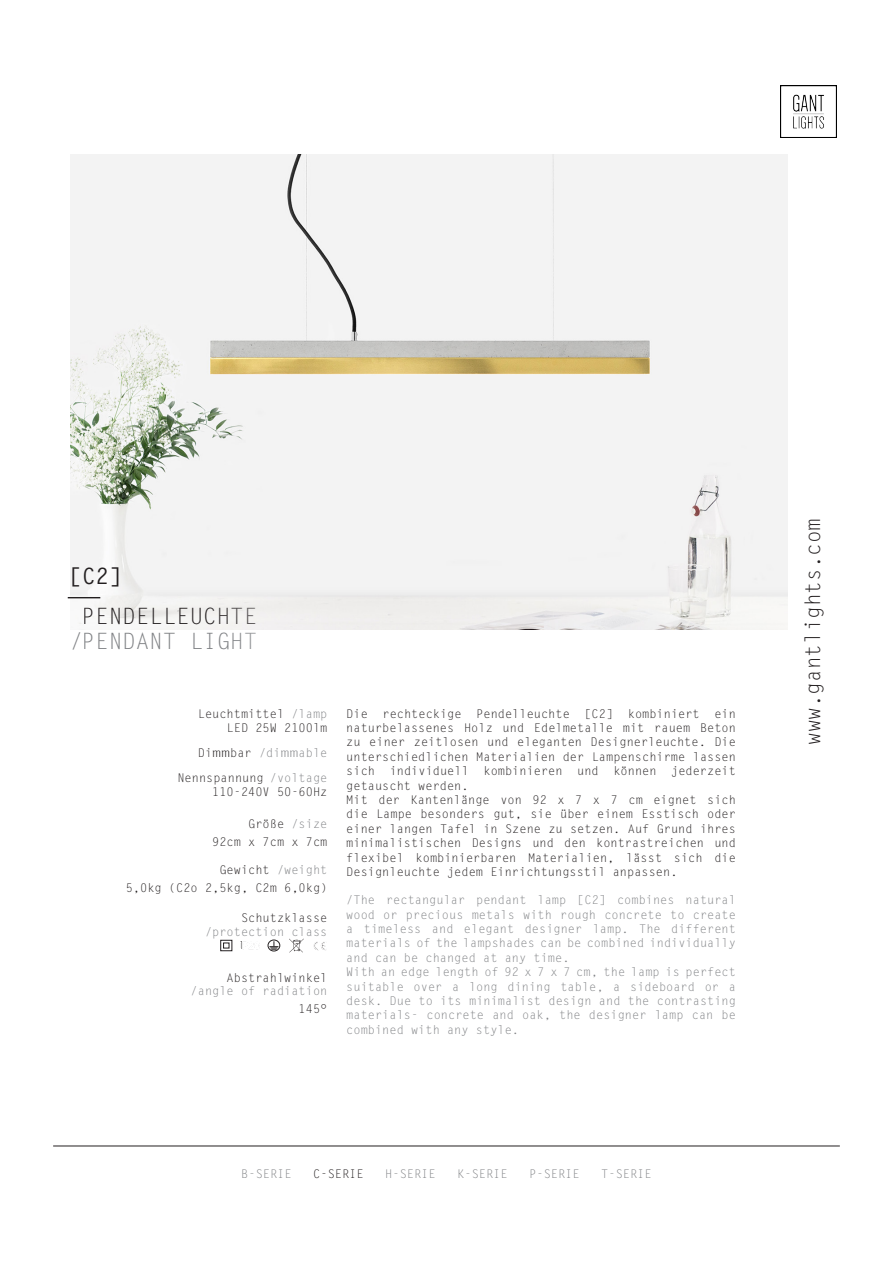
<style>
.page{position:relative;width:893px;height:1263px;background:#fff}
.page>*{position:absolute;margin:0;border:0;box-sizing:border-box;transform-origin:0 0}
.t1{font:22.5px "Letter Gothic Std";color:#808285}
.t2{font:22.5px "Letter Gothic Std";color:#231f20}
.t3{font:700 22.5px "Letter Gothic Std";color:#231f20}
.t4{font:21px "Letter Gothic Std";color:#231f20}
.t5{font:12px/14.4px "Letter Gothic Std";color:#231f20;text-align:justify}
.t6{font:12px/14.4px "Letter Gothic Std";color:#808285;text-align:justify}
.t7{font:11.7px "Mar Vo Sym";color:#231f20}
.s1{color:#808285}
.s2{color:#231f20}
</style>
<div class="page">
<hr style="left:53px;top:1146px;width:787px;height:1px;background:#231f20">
<img style="left:780px;top:85px;width:57px;height:52px">
<div style="left:221px;top:940px;width:11px;height:11px;border:1px solid #231f20"></div>
<svg style="left:223px;top:943px;width:6px;height:5px"></svg>
<svg style="left:240px;top:941px;width:19px;height:8px"></svg>
<svg style="left:289px;top:938px;width:15px;height:14px"></svg>
<div style="left:268px;top:940px;width:12px;height:11px;border:1px solid #231f20;border-radius:50%"></div>
<svg style="left:269px;top:941px;width:9px;height:9px"></svg>
<img style="left:71px;top:154px;width:717px;height:475px">
<hr style="left:68px;top:597px;width:32px;height:1px;background:#231f20">
<p class="t3" style="left:69px;top:562px;width:55px">[C2]</p>
<h1 class="t2" style="left:82px;top:603px;width:177px">PENDELLEUCHTE</h1>
<p class="t1" style="left:70px;top:628px;width:189px">/PENDANT LIGHT</p>
<p class="t5" style="left:198px;top:706px;width:131px">Leuchtmittel <span class="s1">/lamp</span></p>
<p class="t5" style="left:227px;top:721px;width:102px">LED 25W 2100lm</p>
<p class="t6" style="left:198px;top:746px;width:131px"><span class="s2">Dimmbar</span> /dimmable</p>
<p class="t5" style="left:177px;top:771px;width:151px">Nennspannung <span class="s1">/voltage</span></p>
<p class="t5" style="left:212px;top:785px;width:117px">110-240V 50-60Hz</p>
<p class="t5" style="left:248px;top:816px;width:81px">Größe <span class="s1">/size</span></p>
<p class="t5" style="left:212px;top:834px;width:117px">92cm x 7cm x 7cm</p>
<p class="t5" style="left:219px;top:863px;width:109px">Gewicht <span class="s1">/weight</span></p>
<p class="t5" style="left:126px;top:881px;width:203px">5,0kg (C2o 2,5kg, C2m 6,0kg)</p>
<p class="t5" style="left:241px;top:911px;width:88px">Schutzklasse</p>
<p class="t6" style="left:205px;top:925px;width:124px">/protection class</p>
<p class="t7" style="left:313px;top:939px;width:15px">C</p>
<p class="t5" style="left:227px;top:971px;width:102px">Abstrahlwinkel</p>
<p class="t6" style="left:191px;top:984px;width:138px">/angle of radiation</p>
<p class="t5" style="left:299px;top:1002px;width:30px">145°</p>
<p class="t5" style="left:346px;top:706px;width:391px">Die rechteckige Pendelleuchte [C2] kombiniert ein naturbelassenes Holz und Edelmetalle mit rauem Beton zu einer zeitlosen und eleganten Designerleuchte. Die unterschiedlichen Materialien der Lampenschirme lassen sich individuell kombinieren und können jederzeit getauscht werden.</p>
<p class="t5" style="left:346px;top:793px;width:391px">Mit der Kantenlänge von 92 x 7 x 7 cm eignet sich die Lampe besonders gut, sie über einem Esstisch oder einer langen Tafel in Szene zu setzen. Auf Grund ihres minimalistischen Designs und den kontrastreichen und flexibel kombinierbaren Materialien, lässt sich die Designleuchte jedem Einrichtungsstil anpassen.</p>
<p class="t6" style="left:346px;top:893px;width:391px">/The rectangular pendant lamp [C2] combines natural wood or precious metals with rough concrete to create a timeless and elegant designer lamp. The different materials of the lampshades can be combined individually and can be changed at any time.</p>
<p class="t6" style="left:346px;top:965px;width:391px">With an edge length of 92 x 7 x 7 cm, the lamp is perfect suitable over a long dining table, a sideboard or a desk. Due to its minimalist design and the contrasting materials- concrete and oak, the designer lamp can be combined with any style.</p>
<p class="t6" style="left:241px;top:1167px;width:52px">B-SERIE</p>
<p class="t5" style="left:313px;top:1167px;width:52px">C-SERIE</p>
<p class="t6" style="left:385px;top:1167px;width:52px">H-SERIE</p>
<p class="t6" style="left:457px;top:1167px;width:52px">K-SERIE</p>
<p class="t6" style="left:529px;top:1167px;width:52px">P-SERIE</p>
<p class="t6" style="left:601px;top:1167px;width:52px">T-SERIE</p>
<p class="t4" style="left:801px;top:745px;width:228px;rotate:-90deg">www.gantlights.com</p>
</div>
